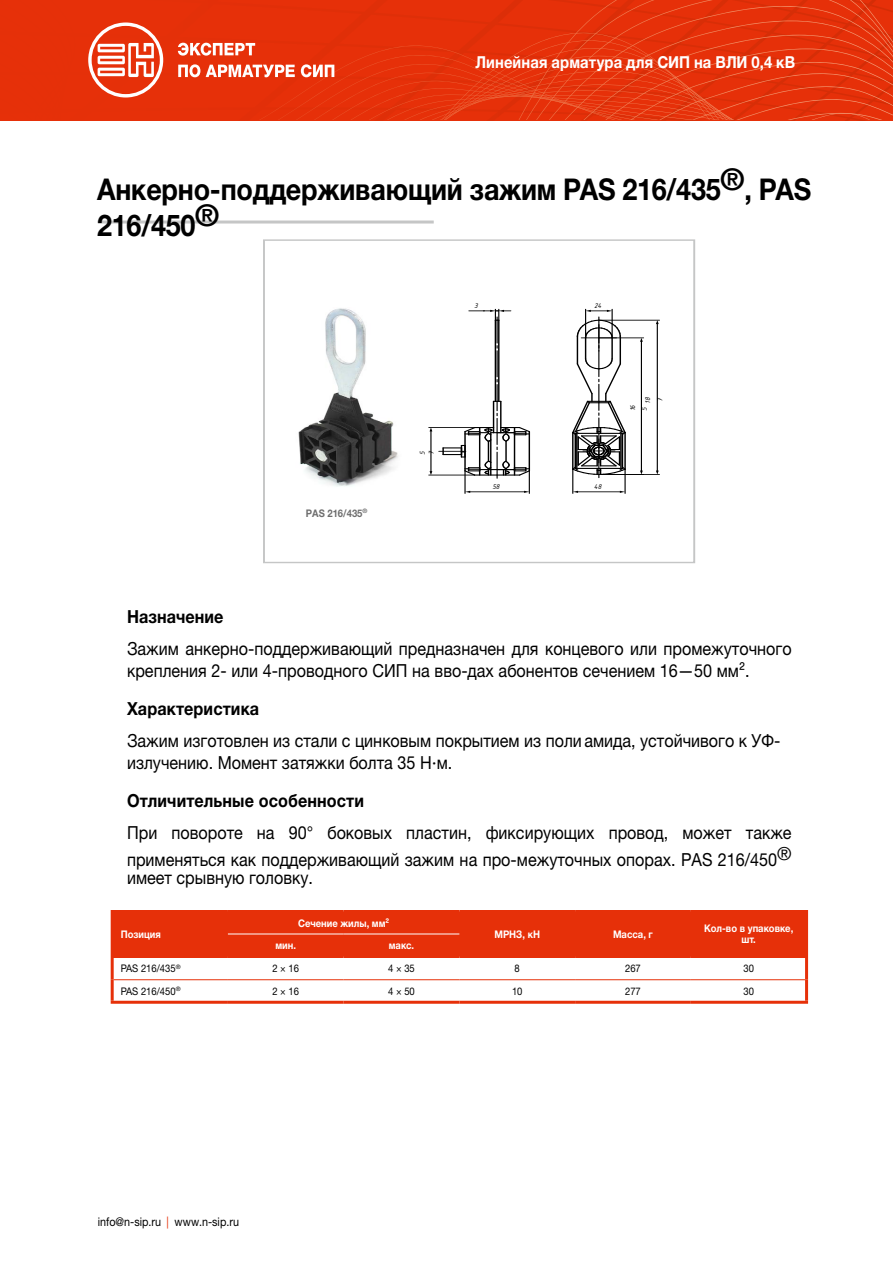
<style>
.page{position:relative;width:893px;height:1263px;background:#fff}
.page>*{position:absolute;margin:0;border:0;box-sizing:border-box;transform-origin:0 0}
.t1{font:700 30px/36px "Helvetica Neue LTW1 G";letter-spacing:-.01em;color:#000;scale:.9 1}
.t2{font:18px/22.5px "Helvetica Neue LTW1 G";color:#000;scale:.9 1}
.t3{font:700 18px "Helvetica Neue LTW1 G";letter-spacing:.005em;color:#000;scale:.9 1}
.t4{font:700 16.5px "Helvetica Neue LTW1 G";letter-spacing:.005em;color:#fff;scale:.9 1}
.t5{font:12px "Helvetica Neue LTW1 G";color:#000;scale:.9 1}
.t6{font:700 10.5px/11.2px "Helvetica Neue LTW1 G";color:#fff;text-align:center;scale:.9 1}
.t7{font:10.5px "Helvetica Neue LTW1 G";color:#000;scale:.9 1}
.t8{font:700 10.5px "Helvetica Neue LTW1 G";color:#6e6e6e;scale:.9 1}
.t9{font:7.5px/9px "ISOCPEUR Italic";color:#000}
.s1{color:#e63009}
</style>
<div class="page">
<div style="left:263px;top:239px;width:432px;height:324px;border:2px solid #c5c6c6"></div>
<hr style="left:98px;top:221px;width:336px;height:3px;background:#c5c6c6">
<div style="left:114px;top:913px;width:691px;height:42px;background:#e63009"></div>
<hr style="left:111px;top:910px;width:117px;height:3px;background:#e63009">
<hr style="left:111px;top:913px;width:3px;height:21px;background:#e63009">
<hr style="left:228px;top:910px;width:116px;height:3px;background:#e63009">
<hr style="left:344px;top:910px;width:115px;height:3px;background:#e63009">
<hr style="left:459px;top:910px;width:116px;height:3px;background:#e63009">
<hr style="left:575px;top:910px;width:116px;height:3px;background:#e63009">
<hr style="left:691px;top:910px;width:117px;height:3px;background:#e63009">
<hr style="left:805px;top:913px;width:3px;height:21px;background:#e63009">
<hr style="left:111px;top:934px;width:3px;height:21px;background:#e63009">
<hr style="left:805px;top:934px;width:3px;height:21px;background:#e63009">
<hr style="left:111px;top:958px;width:3px;height:22px;background:#e63009">
<hr style="left:228px;top:955px;width:116px;height:3px;background:#e63009">
<hr style="left:344px;top:955px;width:115px;height:3px;background:#e63009">
<hr style="left:459px;top:955px;width:116px;height:3px;background:#e63009">
<hr style="left:575px;top:955px;width:116px;height:3px;background:#e63009">
<hr style="left:691px;top:955px;width:117px;height:3px;background:#e63009">
<hr style="left:805px;top:958px;width:3px;height:22px;background:#e63009">
<hr style="left:111px;top:980px;width:3px;height:21px;background:#e63009">
<hr style="left:805px;top:980px;width:3px;height:21px;background:#e63009">
<hr style="left:111px;top:1001px;width:117px;height:3px;background:#e63009">
<hr style="left:228px;top:1001px;width:116px;height:3px;background:#e63009">
<hr style="left:344px;top:1001px;width:115px;height:3px;background:#e63009">
<hr style="left:459px;top:1001px;width:116px;height:3px;background:#e63009">
<hr style="left:575px;top:1001px;width:116px;height:3px;background:#e63009">
<hr style="left:691px;top:1001px;width:117px;height:3px;background:#e63009">
<hr style="left:114px;top:979px;width:114px;height:1px;background:#e63009">
<hr style="left:228px;top:979px;width:116px;height:1px;background:#e63009">
<hr style="left:344px;top:979px;width:115px;height:1px;background:#e63009">
<hr style="left:459px;top:979px;width:116px;height:1px;background:#e63009">
<hr style="left:575px;top:979px;width:116px;height:1px;background:#e63009">
<hr style="left:691px;top:979px;width:114px;height:1px;background:#e63009">
<hr style="left:228px;top:934px;width:116px;height:1px;background:#fff">
<hr style="left:344px;top:934px;width:115px;height:1px;background:#fff">
<hr style="left:111px;top:955px;width:117px;height:3px;background:#e63009">
<img style="left:298px;top:308px;width:100px;height:179px">
<hr style="left:429px;top:475px;width:46px;height:1px;background:#000">
<hr style="left:429px;top:427px;width:46px;height:1px;background:#000">
<hr style="left:599px;top:338px;width:45px;height:1px;background:#000">
<hr style="left:599px;top:474px;width:60px;height:1px;background:#000">
<hr style="left:599px;top:320px;width:60px;height:1px;background:#000">
<svg style="left:439px;top:309px;width:92px;height:184px"></svg>
<hr style="left:431px;top:431px;width:1px;height:41px;background:#000">
<hr style="left:641px;top:341px;width:1px;height:130px;background:#000">
<svg style="left:572px;top:309px;width:55px;height:184px"></svg>
<hr style="left:657px;top:323px;width:1px;height:148px;background:#000">
<svg style="left:0;top:0;width:893px;height:121px;background:#e63913"></svg>
<p class="t4" style="left:475px;top:51px;width:357px">Линейная арматура для СИП на ВЛИ 0,4 кВ</p>
<h1 class="t1" style="left:97px;top:171px;width:795px">Анкерно-поддерживающий зажим PAS 216/435®, PAS<br>216/450®</h1>
<p class="t8" style="left:306px;top:507px;width:70px">PAS 216/435<sup>®</sup></p>
<p class="t9" style="left:418px;top:455px;width:6px;rotate:-90deg">5<br>7</p>
<p class="t9" style="left:474px;top:301px;width:5px">3</p>
<p class="t9" style="left:594px;top:301px;width:9px">24</p>
<p class="t9" style="left:625px;top:411px;width:15px;line-height:14.9px;rotate:-90deg">16<br>5 18</p>
<p class="t9" style="left:655px;top:402px;width:6px;rotate:-90deg">7</p>
<p class="t9" style="left:492px;top:482px;width:9px">58</p>
<p class="t9" style="left:594px;top:482px;width:9px">48</p>
<p class="t3" style="left:127px;top:605px;width:109px">Назначение</p>
<p class="t2" style="left:127px;top:637px;width:740px">Зажим анкерно-поддерживающий предназначен для концевого или промежуточного крепления 2- или 4-проводного СИП на вво-дах абонентов сечением 16—50 мм².</p>
<p class="t3" style="left:127px;top:697px;width:148px">Характеристика</p>
<p class="t2" style="left:127px;top:729px;width:727px">Зажим изготовлен из стали с цинковым покрытием из поли амида, устойчивого к УФ&shy;излучению. Момент затяжки болта 35 Н∙м.</p>
<p class="t3" style="left:127px;top:789px;width:265px">Отличительные особенности</p>
<p class="t2" style="left:127px;top:818px;width:740px;line-height:27.6px">При повороте на 90° боковых пластин, фиксирующих провод, может также применяться как поддерживающий зажим на про-межуточных опорах. PAS 216/450®</p>
<p class="t2" style="left:127px;top:866px;width:208px">имеет срывную головку.</p>
<p class="t6" style="left:121px;top:928px;width:46px">Позиция</p>
<p class="t6" style="left:298px;top:917px;width:103px">Сечение жилы, мм²</p>
<p class="t6" style="left:275px;top:939px;width:24px">мин.</p>
<p class="t6" style="left:389px;top:939px;width:30px">макс.</p>
<p class="t6" style="left:494px;top:928px;width:52px">МРНЗ, кН</p>
<p class="t6" style="left:613px;top:928px;width:46px">Масса, г</p>
<p class="t6" style="left:704px;top:923px;width:101px">Кол-во в упаковке, шт.</p>
<p class="t7" style="left:121px;top:962px;width:68px">PAS 216/435<sup>®</sup></p>
<p class="t7" style="left:272px;top:962px;width:31px">2×16</p>
<p class="t7" style="left:388px;top:962px;width:31px">4×35</p>
<p class="t7" style="left:515px;top:962px;width:7px">8</p>
<p class="t7" style="left:625px;top:962px;width:19px">267</p>
<p class="t7" style="left:743px;top:962px;width:13px">30</p>
<p class="t7" style="left:121px;top:984px;width:68px">PAS 216/450<sup>®</sup></p>
<p class="t7" style="left:272px;top:984px;width:31px">2×16</p>
<p class="t7" style="left:388px;top:984px;width:31px">4×50</p>
<p class="t7" style="left:512px;top:984px;width:13px">10</p>
<p class="t7" style="left:625px;top:984px;width:19px">277</p>
<p class="t7" style="left:743px;top:984px;width:13px">30</p>
<p class="t5" style="left:98px;top:1215px;width:158px">info@n-sip.ru <span class="s1">|</span> www.n-sip.ru</p>
</div>
